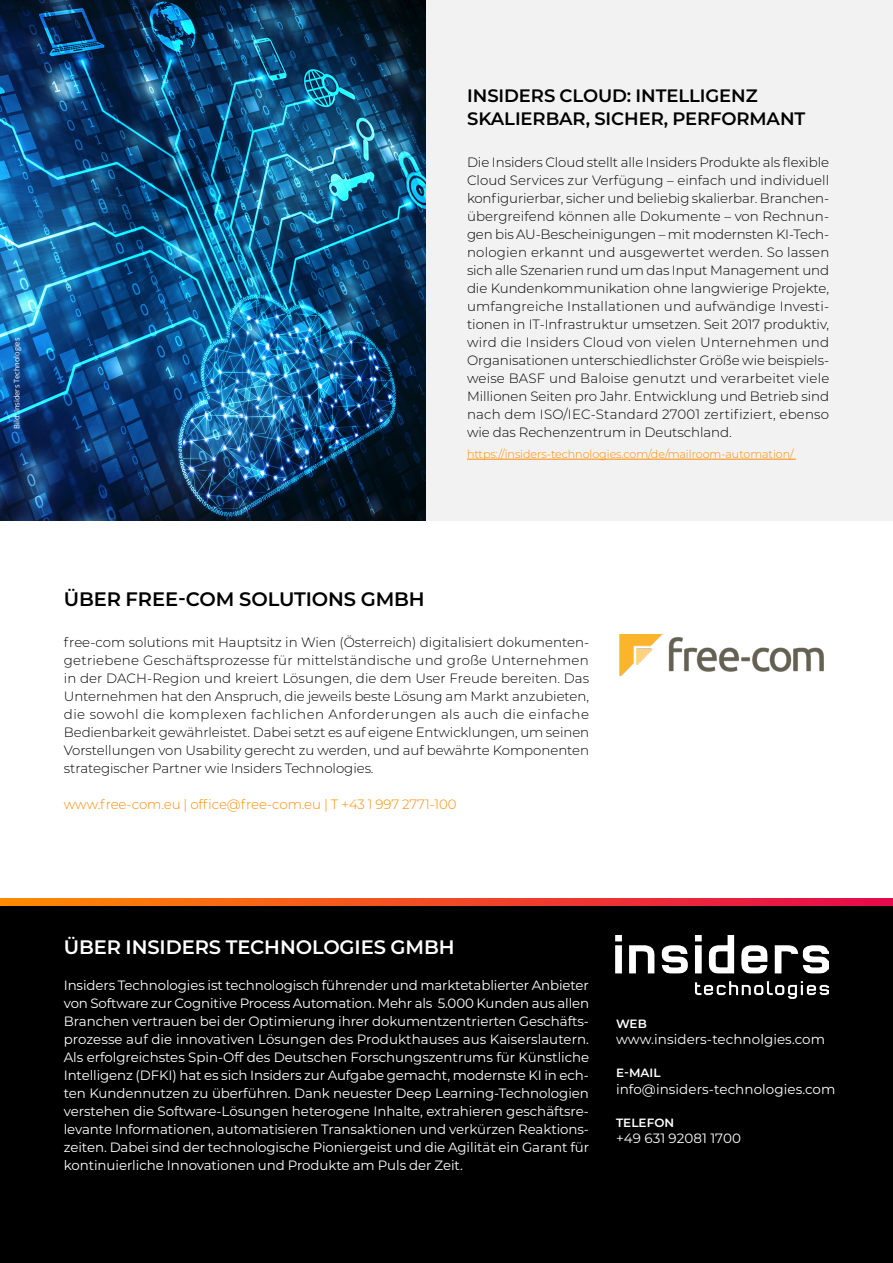
<style>
.page{position:relative;width:893px;height:1263px;background:#fff}
.page>*{position:absolute;margin:0;border:0;box-sizing:border-box;transform-origin:0 0}
.t1{font:600 19.5px "Montserrat";letter-spacing:-.005em;color:#fff}
.t2{font:600 19.5px "Montserrat";letter-spacing:-.005em;color:#000}
.t3{font:600 18px/22.5px "Montserrat";letter-spacing:-.005em;color:#000}
.t4{font:300 13.5px/18px "Montserrat";letter-spacing:-.005em;color:#000;text-align:justify}
.t5{font:13.5px/18px "Montserrat";letter-spacing:-.005em;color:#fff;text-align:justify}
.t6{font:300 13.5px "Montserrat";letter-spacing:-.005em;color:#ff8b00}
.t7{font:600 12px "Montserrat";letter-spacing:.005em;color:#fff}
.t8{font:300 11.25px "Montserrat";letter-spacing:-.005em;color:#ff8b00}
.t9{font:7.5px "Open Sans";letter-spacing:-.005em;color:#fff}
</style>
<div class="page">
<div style="left:0;top:906px;width:893px;height:357px;background:#000"></div>
<div style="left:0;top:0;width:893px;height:521px;background:#f2f2f2"></div>
<img style="left:616px;top:935px;width:213px;height:64px">
<svg style="left:0;top:898px;width:893px;height:8px"></svg>
<img style="left:619px;top:635px;width:205px;height:42px">
<hr style="left:467px;top:459px;width:329px;height:1px;background:#ff8b00">
<img style="left:0;top:0;width:425px;height:521px">
<p class="t9" style="left:12px;top:429px;width:93px;rotate:-90deg">Bild: Insiders Technologies</p>
<h2 class="t3" style="left:467px;top:84px;width:340px">INSIDERS CLOUD: INTELLIGENZ<br>SKALIERBAR, SICHER, PERFORMANT</h2>
<p class="t4" style="left:467px;top:153px;width:364px">Die Insiders Cloud stellt alle Insiders Produkte als flexible Cloud Services zur Verfügung – einfach und individuell konfigurierbar, sicher und beliebig skalierbar. Branchen&shy;übergreifend können alle Dokumente – von Rechnun&shy;gen bis AU-Bescheinigungen – mit modernsten KI-Tech&shy;nologien erkannt und ausgewertet werden. So lassen sich alle Szenarien rund um das Input Management und die Kundenkommunikation ohne langwierige Projekte, umfangreiche Installationen und aufwändige Investi&shy;tionen in IT-Infrastruktur umsetzen. Seit 2017 produktiv, wird die Insiders Cloud von vielen Unternehmen und Organisationen unterschiedlichster Größe wie beispiels&shy;weise BASF und Baloise genutzt und verarbeitet viele Millionen Seiten pro Jahr. Entwicklung und Betrieb sind nach dem ISO/IEC-Standard 27001 zertifiziert, ebenso wie das Rechenzentrum in Deutschland.</p>
<p class="t8" style="left:467px;top:446px;width:328px">https://insiders-technologies.com/de/mailroom-automation/</p>
<h1 class="t2" style="left:64px;top:585px;width:362px">ÜBER FREE-COM SOLUTIONS GMBH</h1>
<p class="t4" style="left:64px;top:633px;width:527px">free-com solutions mit Hauptsitz in Wien (Österreich) digitalisiert dokumenten&shy;getriebene Geschäftsprozesse für mittelständische und große Unternehmen in der DACH-Region und kreiert Lösungen, die dem User Freude bereiten. Das Unternehmen hat den Anspruch, die jeweils beste Lösung am Markt anzubieten, die sowohl die komplexen fachlichen Anforderungen als auch die einfache Bedienbarkeit gewährleistet. Dabei setzt es auf eigene Entwicklungen, um seinen Vorstellungen von Usability gerecht zu werden, und auf bewährte Komponenten strategischer Partner wie Insiders Technologies.</p>
<p class="t6" style="left:64px;top:795px;width:394px">www.free-com.eu | office@free-com.eu | T +43 1 997 2771-100</p>
<h1 class="t1" style="left:64px;top:933px;width:392px">ÜBER INSIDERS TECHNOLOGIES GMBH</h1>
<p class="t5" style="left:64px;top:975px;width:527px">Insiders Technologies ist technologisch führender und marktetablierter Anbieter von Software zur Cognitive Process Automation. Mehr als 5.000 Kunden aus allen Branchen vertrauen bei der Optimierung ihrer dokumentzentrierten Geschäfts&shy;prozesse auf die innovativen Lösungen des Produkthauses aus Kaiserslautern.<br>Als erfolgreichstes Spin-Off des Deutschen Forschungszentrums für Künstliche Intelligenz (DFKI) hat es sich Insiders zur Aufgabe gemacht, modernste KI in ech&shy;ten Kundennutzen zu überführen. Dank neuester Deep Learning-Technologien verstehen die Software-Lösungen heterogene Inhalte, extrahieren geschäftsre&shy;levante Informationen, automatisieren Transaktionen und verkürzen Reaktions&shy;zeiten. Dabei sind der technologische Pioniergeist und die Agilität ein Garant für kontinuierliche Innovationen und Produkte am Puls der Zeit.</p>
<p class="t7" style="left:616px;top:1015px;width:32px">WEB</p>
<p class="t5" style="left:616px;top:1030px;width:211px">www.insiders-technolgies.com</p>
<p class="t7" style="left:616px;top:1064px;width:46px">E-MAIL</p>
<p class="t5" style="left:616px;top:1079px;width:221px">info@insiders-technologies.com</p>
<p class="t7" style="left:616px;top:1114px;width:60px">TELEFON</p>
<p class="t5" style="left:616px;top:1129px;width:126px">+49 631 92081 1700</p>
</div>
